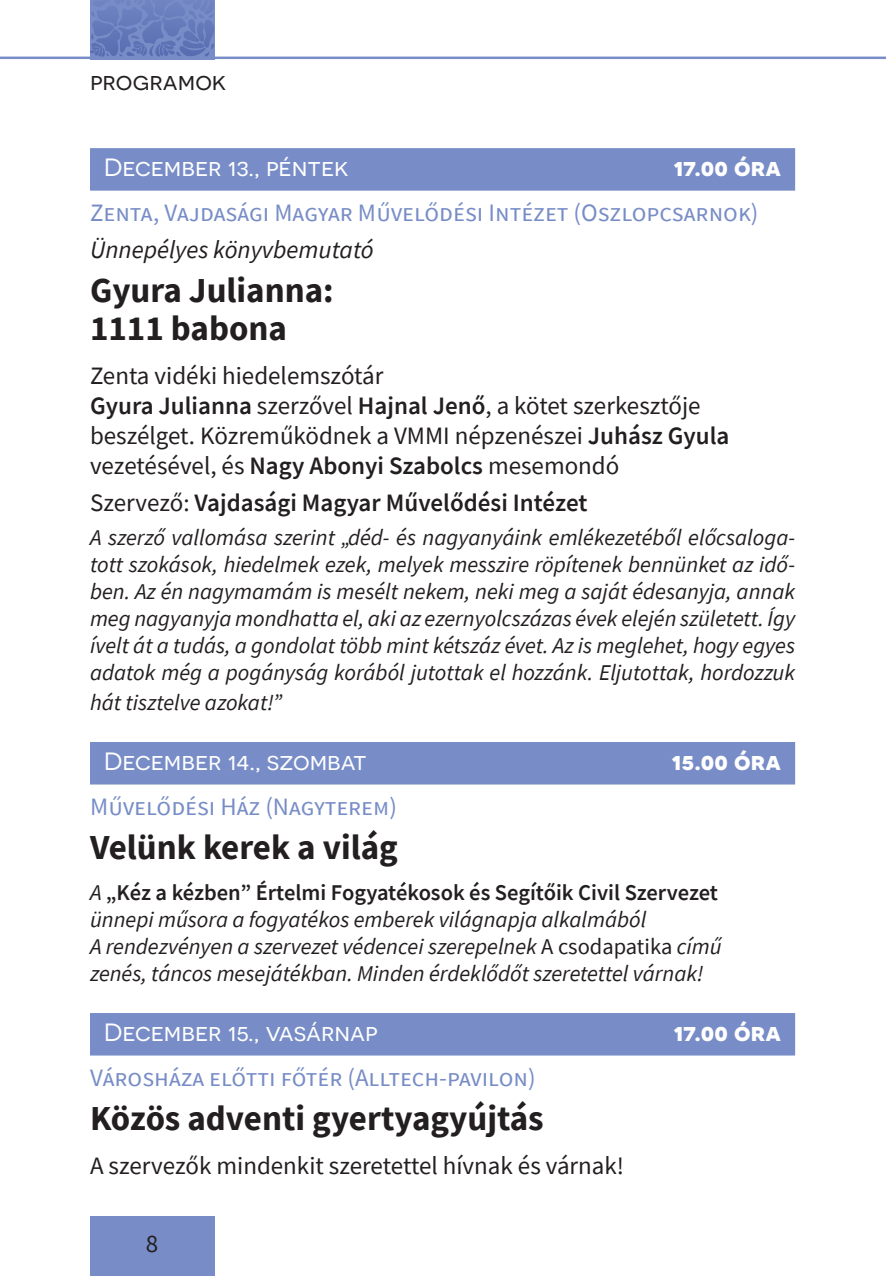
<style>
.page{position:relative;width:886px;height:1276px;background:#fff}
.page>*{position:absolute;margin:0;border:0;box-sizing:border-box;transform-origin:0 0}
.t1{font:700 35px/37.5px "Source Sans Pro";color:#231f20}
.t2{font:25px/30px "Source Sans Pro";color:#231f20}
.t3{font:25px "Source Sans Pro";color:#788dc7}
.t4{font:25px "Novecentosanswide";color:#fff}
.t5{font:600 25px "Source Sans Pro";color:#231f20}
.t6{font:700 25px "Novecentosanswide";color:#fff}
.t7{font:italic 25px "Source Sans Pro";color:#231f20}
.t8{font:25px "Novecentosanswide";color:#231f20}
.t9{font:italic 22.5px/27px "Source Sans Pro";color:#231f20;text-align:justify}
.s1{font-weight:600}
.s2{font-weight:400}
.s3{font-weight:600;font-style:normal}
.s4{font-style:normal}
</style>
<div class="page">
<svg style="left:90px;top:0;width:125px;height:57px"></svg>
<hr style="left:0;top:57px;width:886px;height:2px;background:#788dc7">
<div style="left:90px;top:1216px;width:124px;height:60px;background:#788dc7"></div>
<div style="left:90px;top:148px;width:705px;height:43px;background:#788dc7"></div>
<div style="left:90px;top:742px;width:705px;height:42px;background:#788dc7"></div>
<div style="left:90px;top:1013px;width:705px;height:42px;background:#788dc7"></div>
<p class="t8" style="left:90px;top:67px;width:138px">programok</p>
<p class="t4" style="left:104px;top:153px;width:246px">December 13., péntek</p>
<p class="t6" style="left:673px;top:152px;width:109px">17.00 óra</p>
<p class="t3" style="left:90px;top:196px;width:670px">Zenta, Vajdasági Magyar Művelődési Intézet (Oszlopcsarnok)</p>
<p class="t7" style="left:90px;top:233px;width:285px">Ünnepélyes könyvbemutató</p>
<h1 class="t1" style="left:90px;top:271px;width:245px">Gyura Julianna:<br>1111 babona</h1>
<p class="t2" style="left:90px;top:360px;width:641px">Zenta vidéki hiedelemszótár<br><span class="s1">Gyura Julianna</span> szerzővel <span class="s1">Hajnal Jenő</span>, a kötet szerkesztője beszélget. Közreműködnek a VMMI népzenészei <span class="s1">Juhász Gyula </span>vezetésével, és <span class="s1">Nagy Abonyi Szabolcs</span> mesemondó</p>
<p class="t5" style="left:90px;top:486px;width:499px"><span class="s2">Szervező:</span> Vajdasági Magyar Művelődési Intézet</p>
<p class="t9" style="left:90px;top:524px;width:707px">A szerző vallomása szerint „déd- és nagyanyáink emlékezetéből előcsaloga&shy;tott szokások, hiedelmek ezek, melyek messzire röpítenek bennünket az idő&shy;ben. Az én nagymamám is mesélt nekem, neki meg a saját édesanyja, annak meg nagyanyja mondhatta el, aki az ezernyolcszázas évek elején született. Így ívelt át a tudás, a gondolat több mint kétszáz évet. Az is meglehet, hogy egyes adatok még a pogányság korából jutottak el hozzánk. Eljutottak, hordozzuk</p>
<p class="t9" style="left:90px;top:689px;width:194px">hát tisztelve azokat!”</p>
<p class="t4" style="left:104px;top:747px;width:264px">December 14., szombat</p>
<p class="t6" style="left:671px;top:746px;width:111px">15.00 óra</p>
<p class="t3" style="left:90px;top:790px;width:308px">Művelődési Ház (Nagyterem)</p>
<h1 class="t1" style="left:90px;top:828px;width:309px">Velünk kerek a világ</h1>
<p class="t9" style="left:90px;top:879px;width:633px;text-align:left">A <span class="s3">„Kéz a kézben” Értelmi Fogyatékosok és Segítőik Civil Szervezet </span>ünnepi műsora a fogyatékos emberek világnapja alkalmából<br>A rendezvényen a szervezet védencei szerepelnek <span class="s4">A csodapatika</span> című zenés, táncos mesejátékban. Minden érdeklődőt szeretettel várnak!</p>
<p class="t4" style="left:104px;top:1018px;width:275px">December 15., vasárnap</p>
<p class="t6" style="left:673px;top:1017px;width:109px">17.00 óra</p>
<p class="t3" style="left:90px;top:1061px;width:447px">Városháza előtti főtér (Alltech-pavilon)</p>
<h1 class="t1" style="left:90px;top:1099px;width:455px">Közös adventi gyertyagyújtás</h1>
<p class="t2" style="left:90px;top:1151px;width:536px">A szervezők mindenkit szeretettel hívnak és várnak!</p>
<p class="t2" style="left:146px;top:1229px;width:14px">8</p>
</div>
